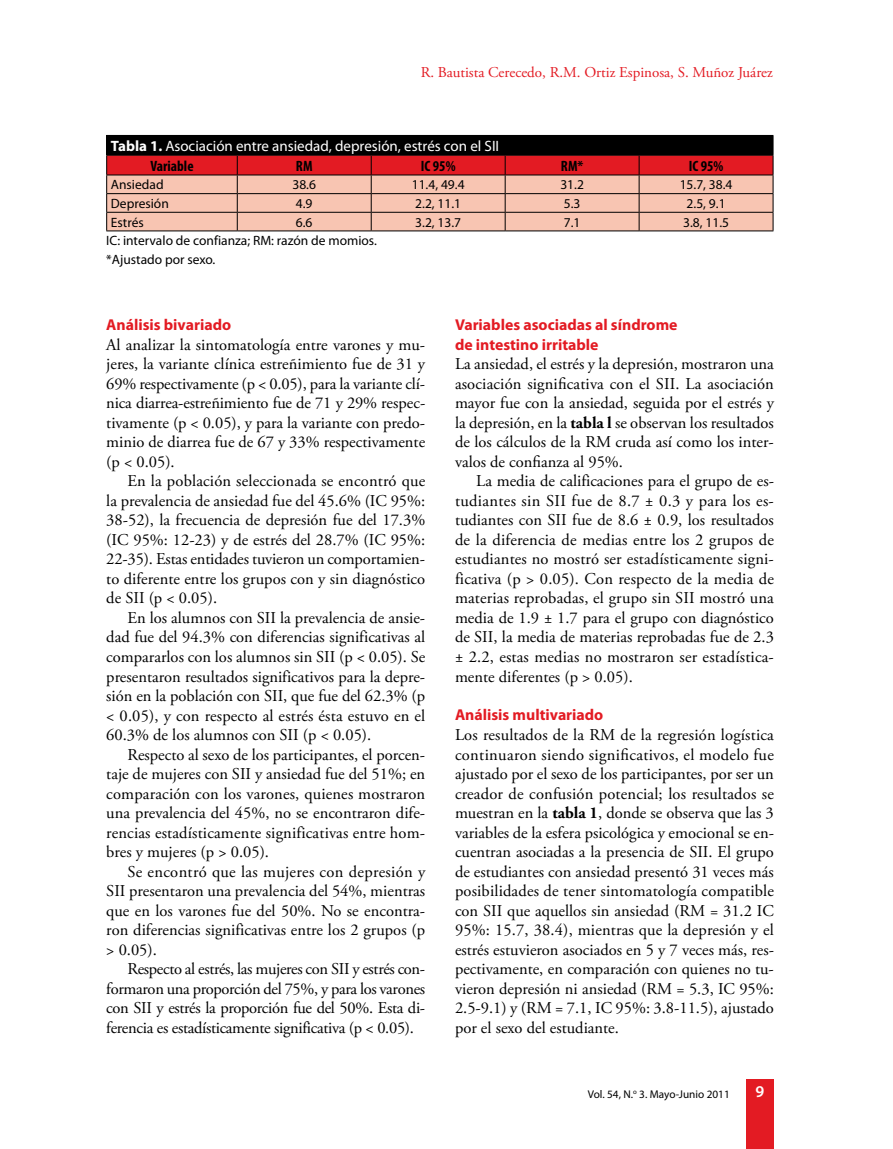
<style>
.page{position:relative;width:893px;height:1149px;background:#fff}
.page>*{position:absolute;margin:0;border:0;box-sizing:border-box;transform-origin:0 0}
.t1{font:16.5px/19.5px "Adobe Garamond Pro";color:#000;text-align:justify}
.t2{font:600 16.5px "Myriad Pro";color:#fff}
.t3{font:700 15.75px/19.5px "Myriad Pro";color:#e31b23}
.t4{font:15px/19.8px "Myriad Pro";color:#fff}
.t5{font:15px "Adobe Garamond Pro";color:#e31b23}
.t6{font:700 condensed 15px "Myriad Pro";color:#000}
.t7{font:13.5px/19.2px "Myriad Pro";color:#000}
.t8{font:11.25px "Myriad Pro";color:#000}
.s1{font-weight:700}
.s2{font-weight:700;font-stretch:condensed;color:#000}
</style>
<div class="page">
<div style="left:746px;top:1078px;width:28px;height:70px;background:#e31b23"></div>
<hr style="left:106px;top:135px;width:131px;height:1px;background:#000">
<hr style="left:237px;top:135px;width:134px;height:1px;background:#000">
<hr style="left:371px;top:135px;width:134px;height:1px;background:#000">
<hr style="left:505px;top:135px;width:134px;height:1px;background:#000">
<hr style="left:639px;top:135px;width:134px;height:1px;background:#000">
<svg style="left:106px;top:136px;width:668px;height:95px;background:#b67269"></svg>
<hr style="left:106px;top:230px;width:131px;height:1px;background:#000">
<hr style="left:237px;top:230px;width:134px;height:1px;background:#000">
<hr style="left:371px;top:230px;width:134px;height:1px;background:#000">
<hr style="left:505px;top:230px;width:134px;height:1px;background:#000">
<hr style="left:639px;top:230px;width:134px;height:1px;background:#000">
<p class="t5" style="left:421px;top:63px;width:354px">R. Bautista Cerecedo, R.M. Ortiz Espinosa, S. Muñoz Juárez</p>
<p class="t4" style="left:150px;top:136px;width:350px;text-indent:-39px"><span class="s1">Tabla 1.</span> Asociación entre ansiedad, depresión, estrés con el SII<br><span class="s2">Variable</span></p>
<p class="t6" style="left:296px;top:156px;width:18px">RM</p>
<p class="t6" style="left:421px;top:156px;width:36px">IC 95%</p>
<p class="t6" style="left:561px;top:156px;width:24px">RM*</p>
<p class="t6" style="left:689px;top:156px;width:36px">IC 95%</p>
<p class="t7" style="left:111px;top:175px;width:54px">Ansiedad</p>
<p class="t7" style="left:292px;top:175px;width:25px">38.6</p>
<p class="t7" style="left:412px;top:175px;width:54px">11.4, 49.4</p>
<p class="t7" style="left:560px;top:175px;width:25px">31.2</p>
<p class="t7" style="left:680px;top:175px;width:54px">15.7, 38.4</p>
<p class="t7" style="left:111px;top:194px;width:59px">Depresión</p>
<p class="t7" style="left:296px;top:194px;width:18px">4.9</p>
<p class="t7" style="left:415px;top:194px;width:47px">2.2, 11.1</p>
<p class="t7" style="left:564px;top:194px;width:18px">5.3</p>
<p class="t7" style="left:687px;top:194px;width:40px">2.5, 9.1</p>
<p class="t7" style="left:111px;top:212px;width:34px">Estrés</p>
<p class="t7" style="left:296px;top:212px;width:18px">6.6</p>
<p class="t7" style="left:415px;top:212px;width:47px">3.2, 13.7</p>
<p class="t7" style="left:564px;top:212px;width:18px">7.1</p>
<p class="t7" style="left:683px;top:212px;width:47px">3.8, 11.5</p>
<p class="t7" style="left:106px;top:230px;width:272px">IC: intervalo de confianza; RM: razón de momios. *Ajustado por sexo.</p>
<p class="t3" style="left:106px;top:314px;width:126px">Análisis bivariado</p>
<p class="t1" style="left:106px;top:335px;width:320px">Al analizar la sintomatología entre varones y mu&shy;jeres, la variante clínica estreñimiento fue de 31 y 69% respectivamente (p &lt; 0.05), para la variante clí&shy;nica diarrea-estreñimiento fue de 71 y 29% respec&shy;tivamente (p &lt; 0.05), y para la variante con predo&shy;minio de diarrea fue de 67 y 33% respectivamente (p &lt; 0.05).</p>
<p class="t1" style="left:106px;top:472px;width:320px;text-indent:21px">En la población seleccionada se encontró que la prevalencia de ansiedad fue del 45.6% (IC 95%:<br>38-52), la frecuencia de depresión fue del 17.3% (IC 95%: 12-23) y de estrés del 28.7% (IC 95%:<br>22-35). Estas entidades tuvieron un comportamien&shy;to diferente entre los grupos con y sin diagnóstico de SII (p &lt; 0.05).</p>
<p class="t1" style="left:106px;top:608px;width:320px;text-indent:21px">En los alumnos con SII la prevalencia de ansie&shy;dad fue del 94.3% con diferencias significativas al compararlos con los alumnos sin SII (p &lt; 0.05). Se presentaron resultados significativos para la depre&shy;sión en la población con SII, que fue del 62.3% (p &lt; 0.05), y con respecto al estrés ésta estuvo en el 60.3% de los alumnos con SII (p &lt; 0.05).</p>
<p class="t1" style="left:106px;top:745px;width:320px;text-indent:21px">Respecto al sexo de los participantes, el porcen&shy;taje de mujeres con SII y ansiedad fue del 51%; en comparación con los varones, quienes mostraron una prevalencia del 45%, no se encontraron dife&shy;rencias estadísticamente significativas entre hom&shy;bres y mujeres (p &gt; 0.05).</p>
<p class="t1" style="left:106px;top:862px;width:320px;text-indent:21px">Se encontró que las mujeres con depresión y SII presentaron una prevalencia del 54%, mientras que en los varones fue del 50%. No se encontra&shy;ron diferencias significativas entre los 2 grupos (p &gt; 0.05).</p>
<p class="t1" style="left:106px;top:959px;width:320px;text-indent:21px">Respecto al estrés, las mujeres con SII y estrés con&shy;formaron una proporción del 75%, y para los varones con SII y estrés la proporción fue del 50%. Esta di&shy;ferencia es estadísticamente significativa (p &lt; 0.05).</p>
<p class="t3" style="left:455px;top:314px;width:224px">Variables asociadas al síndrome de intestino irritable</p>
<p class="t1" style="left:455px;top:354px;width:320px">La ansiedad, el estrés y la depresión, mostraron una asociación significativa con el SII. La asociación mayor fue con la ansiedad, seguida por el estrés y la depresión, en la <span class="s1">tabla l</span> se observan los resultados de los cálculos de la RM cruda así como los inter&shy;valos de confianza al 95%.</p>
<p class="t1" style="left:455px;top:472px;width:320px;text-indent:21px">La media de calificaciones para el grupo de es&shy;tudiantes sin SII fue de 8.7 ± 0.3 y para los es&shy;tudiantes con SII fue de 8.6 ± 0.9, los resultados de la diferencia de medias entre los 2 grupos de estudiantes no mostró ser estadísticamente signi&shy;ficativa (p &gt; 0.05). Con respecto de la media de materias reprobadas, el grupo sin SII mostró una media de 1.9 ± 1.7 para el grupo con diagnóstico de SII, la media de materias reprobadas fue de 2.3 ± 2.2, estas medias no mostraron ser estadística&shy;mente diferentes (p &gt; 0.05).</p>
<p class="t3" style="left:455px;top:704px;width:150px">Análisis multivariado</p>
<p class="t1" style="left:455px;top:725px;width:320px">Los resultados de la RM de la regresión logística continuaron siendo significativos, el modelo fue ajustado por el sexo de los participantes, por ser un creador de confusión potencial; los resultados se muestran en la <span class="s1">tabla 1</span>, donde se observa que las 3 variables de la esfera psicológica y emocional se en&shy;cuentran asociadas a la presencia de SII. El grupo de estudiantes con ansiedad presentó 31 veces más posibilidades de tener sintomatología compatible con SII que aquellos sin ansiedad (RM = 31.2 IC 95%: 15.7, 38.4), mientras que la depresión y el estrés estuvieron asociados en 5 y 7 veces más, res&shy;pectivamente, en comparación con quienes no tu&shy;vieron depresión ni ansiedad (RM = 5.3, IC 95%:<br>2.5-9.1) y (RM = 7.1, IC 95%: 3.8-11.5), ajustado por el sexo del estudiante.</p>
<p class="t8" style="left:588px;top:1086px;width:143px">Vol. 54, N.<sup>o</sup> 3. Mayo-Junio 2011</p>
<p class="t2" style="left:755px;top:1080px;width:10px">9</p>
</div>
